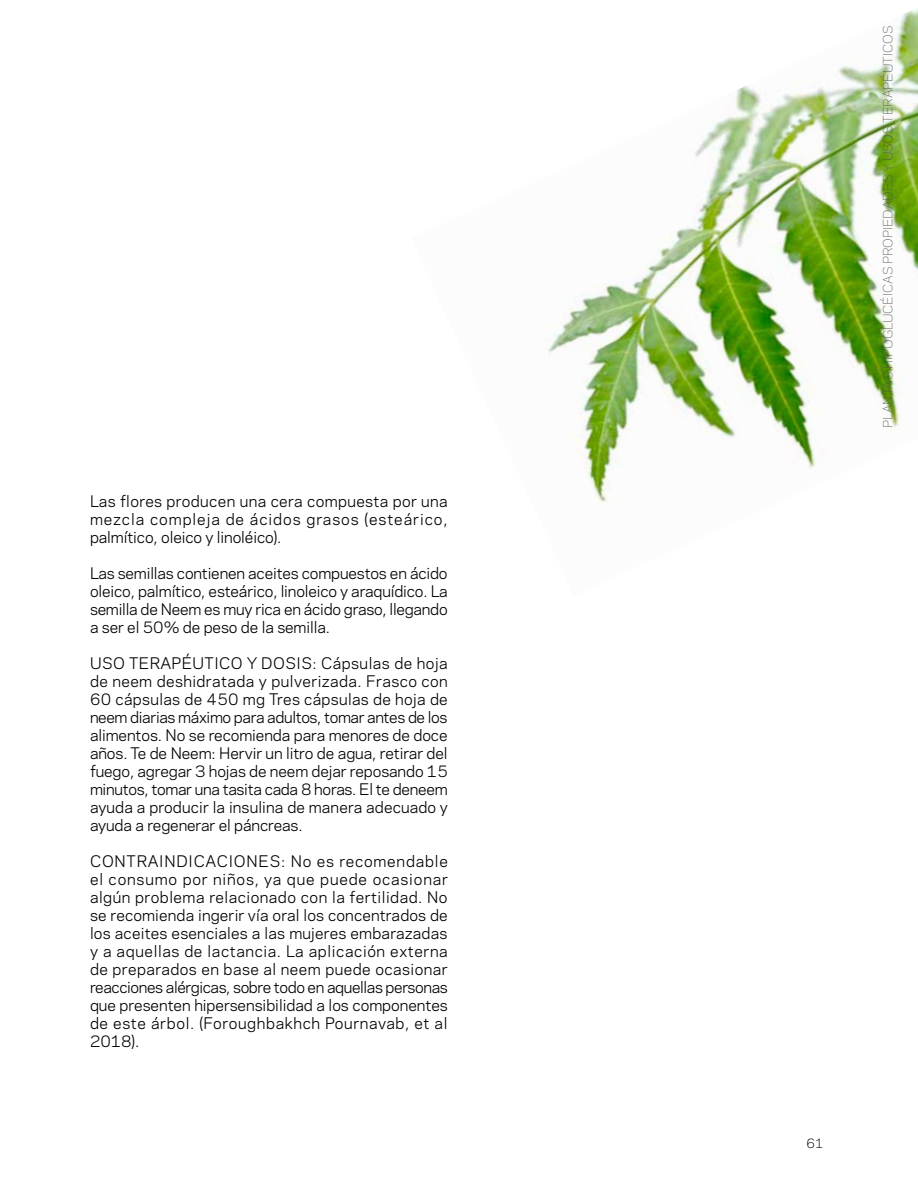
<style>
.page{position:relative;width:918px;height:1188px;background:#fff}
.page>*{position:absolute;margin:0;border:0;box-sizing:border-box;transform-origin:0 0}
.t1{font:15px/18px "Galaxie Polaris";letter-spacing:-.005em;color:#000;text-align:justify}
.t2{font:300 12.15px "Galaxie Polaris";color:#000}
.t3{font:300 12px "Galaxie Polaris";color:#575756}
</style>
<div class="page">
<img style="left:548px;top:8px;width:370px;height:496px">
<p class="t1" style="left:90px;top:491px;width:359px">Las flores producen una cera compuesta por una mezcla compleja de ácidos grasos (esteárico, palmítico, oleico y linoléico).</p>
<p class="t1" style="left:90px;top:563px;width:359px">Las semillas contienen aceites compuestos en ácido oleico, palmítico, esteárico, linoleico y araquídico. La semilla de Neem es muy rica en ácido graso, llegando a ser el 50% de peso de la semilla.</p>
<p class="t1" style="left:90px;top:653px;width:359px">USO TERAPÉUTICO Y DOSIS: Cápsulas de hoja de neem deshidratada y pulverizada. Frasco con 60 cápsulas de 450 mg Tres cápsulas de hoja de neem diarias máximo para adultos, tomar antes de los alimentos. No se recomienda para menores de doce años. Te de Neem: Hervir un litro de agua, retirar del fuego, agregar 3 hojas de neem dejar reposando 15 minutos, tomar una tasita cada 8 horas. El te deneem ayuda a producir la insulina de manera adecuado y ayuda a regenerar el páncreas.</p>
<p class="t1" style="left:90px;top:851px;width:360px">CONTRAINDICACIONES: No es recomendable el consumo por niños, ya que puede ocasionar algún problema relacionado con la fertilidad. No se recomienda ingerir vía oral los concentrados de los aceites esenciales a las mujeres embarazadas y a aquellas de lactancia. La aplicación externa de preparados en base al neem puede ocasionar reacciones alérgicas, sobre todo en aquellas personas que presenten hipersensibilidad a los componentes de este árbol. (Foroughbakhch Pournavab, et al 2018).</p>
<p class="t3" style="left:879px;top:428px;width:404px;rotate:-90deg">PLANTAS HIPOGLUCÉICAS PROPIEDADES Y USOS TERAPÉUTICOS</p>
<p class="t2" style="left:807px;top:1134px;width:18px">61</p>
</div>
